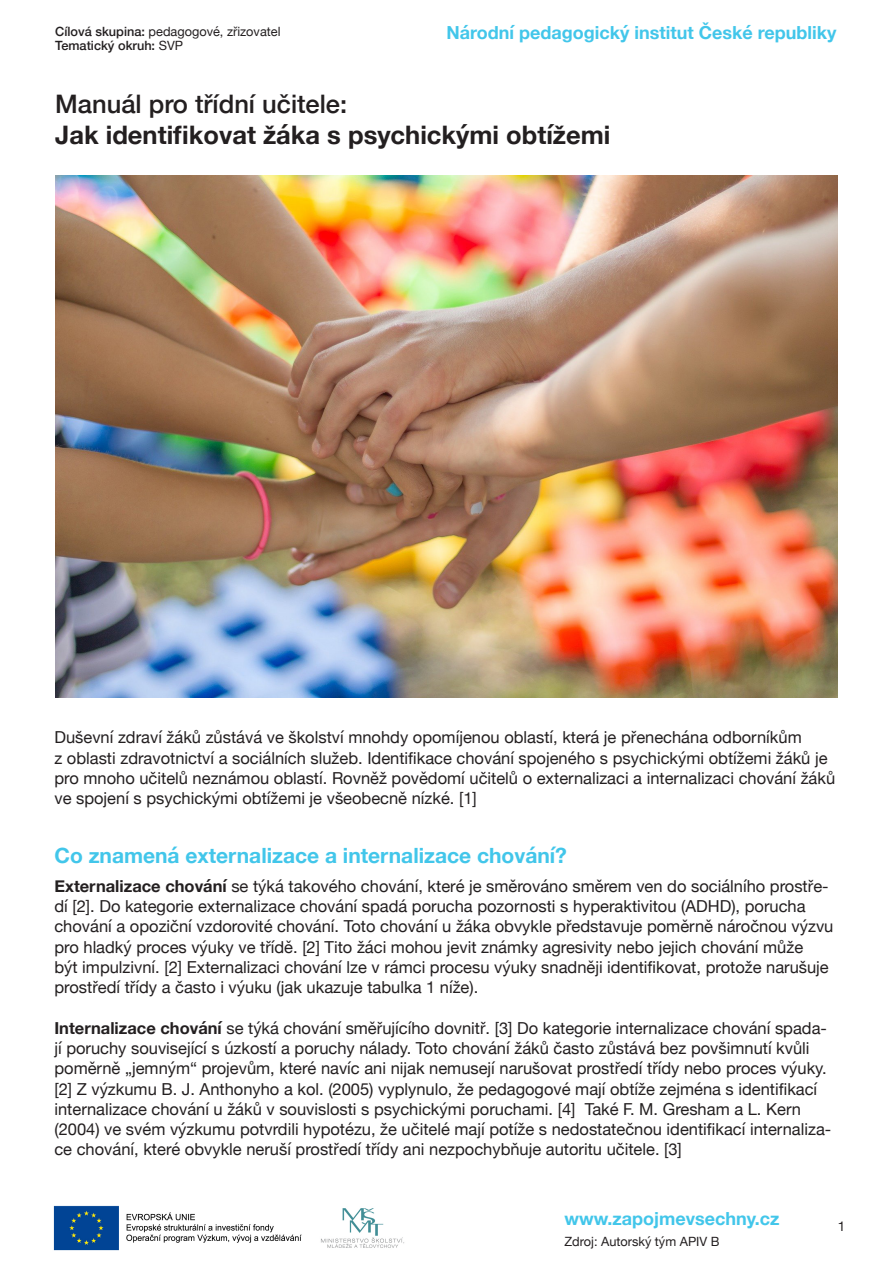
<style>
.page{position:relative;width:893px;height:1263px;background:#fff}
.page>*{position:absolute;margin:0;border:0;box-sizing:border-box;transform-origin:0 0}
.t1{font:700 25.5px "Helvetica Neue";color:#231f20}
.t2{font:500 25.5px "Helvetica Neue";color:#231f20}
.t3{font:700 21px "Helvetica Neue";color:#42c6ea}
.t4{font:700 18px "Helvetica Neue";color:#42c6ea}
.t5{font:16.5px/20.2px "Helvetica Neue";color:#231f20}
.t6{font:13.5px "Helvetica Neue";color:#231f20}
.t7{font:500 12.75px/13.5px "Helvetica Neue";color:#231f20}
.t8{font:12.75px "Helvetica Neue";color:#231f20}
.s1{font-weight:400}
.s2{font-weight:700}
</style>
<div class="page">
<img style="left:53px;top:1205px;width:351px;height:46px">
<img style="left:55px;top:175px;width:783px;height:522px">
<p class="t7" style="left:55px;top:24px;width:227px">Cílová skupina: <span class="s1">pedagogové, zřizovatel<br></span>Tematický okruh: <span class="s1">SVP</span></p>
<p class="t4" style="left:446px;top:18px;width:391px">Národní pedagogický institut České republiky</p>
<p class="t2" style="left:55px;top:84px;width:293px">Manuál pro třídní učitele:</p>
<p class="t1" style="left:55px;top:115px;width:557px">Jak identifikovat žáka s psychickými obtížemi</p>
<p class="t5" style="left:54px;top:728px;width:749px">Duševní zdraví žáků zůstává ve školství mnohdy opomíjenou oblastí, která je přenechána odborníkům</p>
<p class="t5" style="left:54px;top:748px;width:782px">z oblasti zdravotnictví a sociálních služeb. Identifikace chování spojeného s psychickými obtížemi žáků je pro mnoho učitelů neznámou oblastí. Rovněž povědomí učitelů o externalizaci a internalizaci chování žáků ve spojení s psychickými obtížemi je všeobecně nízké. [1]</p>
<p class="t3" style="left:54px;top:839px;width:514px">Co znamená externalizace a internalizace chování?</p>
<p class="t5" style="left:54px;top:877px;width:780px"><span class="s2">Externalizace chování</span> se týká takového chování, které je směrováno směrem ven do sociálního prostře&shy;dí [2]. Do kategorie externalizace chování spadá porucha pozornosti s hyperaktivitou (ADHD), porucha chování a opoziční vzdorovité chování. Toto chování u žáka obvykle představuje poměrně náročnou výzvu pro hladký proces výuky ve třídě. [2] Tito žáci mohou jevit známky agresivity nebo jejich chování může<br>být impulzivní. [2] Externalizaci chování lze v rámci procesu výuky snadněji identifikovat, protože narušuje prostředí třídy a často i výuku (jak ukazuje tabulka 1 níže).</p>
<p class="t5" style="left:54px;top:1019px;width:778px"><span class="s2">Internalizace chování</span> se týká chování směřujícího dovnitř. [3] Do kategorie internalizace chování spada&shy;jí poruchy související s úzkostí a poruchy nálady. Toto chování žáků často zůstává bez povšimnutí kvůli poměrně „jemným“ projevům, které navíc ani nijak nemusejí narušovat prostředí třídy nebo proces výuky. [2] Z výzkumu B. J. Anthonyho a kol. (2005) vyplynulo, že pedagogové mají obtíže zejména s identifikací internalizace chování u žáků v souvislosti s psychickými poruchami. [4] Také F. M. Gresham a L. Kern (2004) ve svém výzkumu potvrdili hypotézu, že učitelé mají potíže s nedostatečnou identifikací internaliza&shy;ce chování, které obvykle neruší prostředí třídy ani nezpochybňuje autoritu učitele. [3]</p>
<p class="t4" style="left:564px;top:1205px;width:217px">www.zapojmevsechny.cz</p>
<p class="t6" style="left:838px;top:1217px;width:9px">1</p>
<p class="t8" style="left:564px;top:1233px;width:157px">Zdroj: Autorský tým APIV B</p>
</div>
